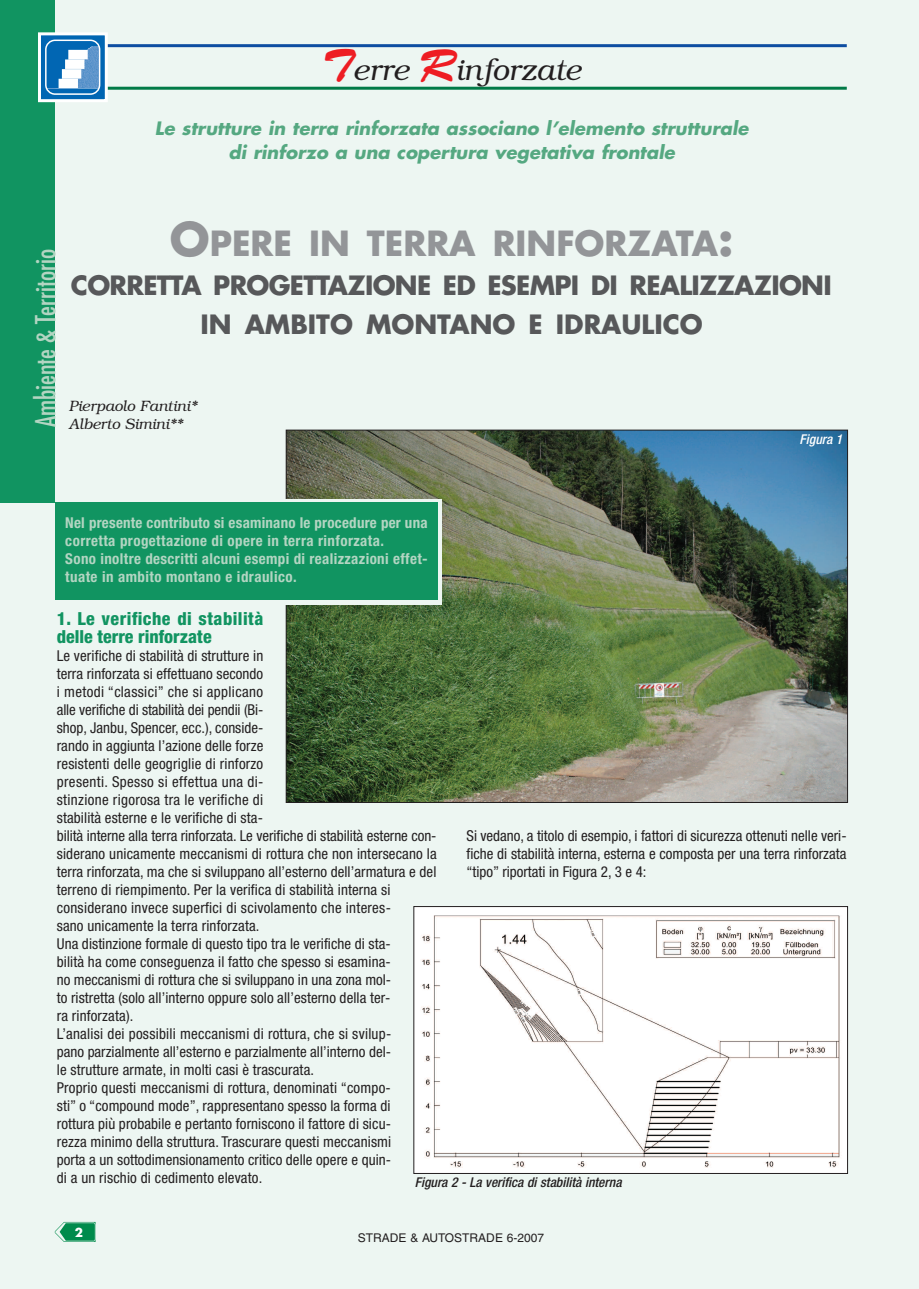
<style>
.page{position:relative;width:919px;height:1289px;background:#fff}
.page>*{position:absolute;margin:0;border:0;box-sizing:border-box;transform-origin:0 0}
.t1{font:700 33.75px "Futura";color:#939598}
.t2{font:italic 300 30px "Bookman";color:#231f20}
.t3{font:condensed 27px "Futura";color:#b3d5c2}
.t4{font:700 25.8px/39px "Futura";letter-spacing:-.03em;color:#57585a;text-align:center}
.t5{font:italic 700 18px/23.4px "Futura";color:#55a881;text-align:center}
.t6{font:800 condensed 18px/18px "Helvetica Neue";letter-spacing:.02em;color:#119461}
.t7{font:condensed 15px/18px "Helvetica Neue";letter-spacing:.01em;color:#231f20}
.t8{font:700 condensed 15px/18px "Helvetica Neue";letter-spacing:.025em;color:#b3d5c2}
.t9{font:italic 300 15px/18px "Bookman";color:#231f20}
.t10{font:italic 500 condensed 13.5px "Helvetica Neue";color:#231f20}
.t11{font:italic 500 condensed 13.5px "Helvetica Neue";color:#fff}
.t12{font:12px "Helvetica";color:#231f20}
.t13{font:700 12px "Futura";color:#fff}
.s1{font-family:"Brush Script";font-weight:400;font-style:normal;font-size:45px;color:#ee1d23}
.s2{font-size:45px}
</style>
<div class="page">
<div style="left:0;top:0;width:918px;height:1288px;background:#edf6f2"></div>
<img style="left:55px;top:1221px;width:41px;height:21px">
<hr style="left:57px;top:44px;width:789px;height:3px;background:#0d4da1">
<hr style="left:57px;top:87px;width:789px;height:3px;background:#017a47">
<div style="left:0;top:0;width:55px;height:503px;background:#119461"></div>
<div style="left:39px;top:34px;width:67px;height:67px;background:#0166b3"></div>
<div style="left:38px;top:32px;width:70px;height:70px;border:3px solid #fff"></div>
<svg style="left:45px;top:40px;width:55px;height:55px"></svg>
<img style="left:288px;top:432px;width:557px;height:368px">
<svg style="left:55px;top:498px;width:386px;height:106px"></svg>
<div style="left:55px;top:503px;width:382px;height:97px;background:#119461"></div>
<img style="left:415px;top:908px;width:430px;height:263px">
<div style="left:413px;top:906px;width:434px;height:267px;border:1px solid #231f20"></div>
<h2 class="t2" style="left:322px;top:52px;width:260px"><span class="s1">T</span>erre <span class="s1">R</span>inforzate</h2>
<p class="t5" style="left:155px;top:118px;width:595px">Le strutture in terra rinforzata associano l’elemento strutturale di rinforzo a una copertura vegetativa frontale</p>
<h3 class="t3" style="left:33px;top:427px;width:180px;rotate:-90deg">Ambiente &amp; Territorio</h3>
<h1 class="t1" style="left:170px;top:228px;width:565px"><span class="s2">O</span>PERE IN TERRA RINFORZATA<span class="s2">:</span></h1>
<h3 class="t4" style="left:71px;top:268px;width:762px">CORRETTA PROGETTAZIONE ED ESEMPI DI REALIZZAZIONI<br>IN AMBITO MONTANO E IDRAULICO</h3>
<p class="t9" style="left:69px;top:397px;width:130px">Pierpaolo Fantini*<br>Alberto Simini**</p>
<p class="t11" style="left:799px;top:434px;width:44px">Figura 1</p>
<p class="t8" style="left:65px;top:515px;width:364px">Nel presente contributo si esaminano le procedure per una corretta progettazione di opere in terra rinforzata.<br>Sono inoltre descritti alcuni esempi di realizzazioni effet&shy;tuate in ambito montano e idraulico.</p>
<p class="t6" style="left:57px;top:611px;width:208px">1. Le verifiche di stabilità delle terre rinforzate</p>
<p class="t7" style="left:57px;top:648px;width:381px">Le verifiche di stabilità di strutture in<br>terra rinforzata si effettuano secondo<br>i metodi “classici” che si applicano<br>alle verifiche di stabilità dei pendii (Bi-<br>shop, Janbu, Spencer, ecc.), conside-<br>rando in aggiunta l’azione delle forze<br>resistenti delle geogriglie di rinforzo<br>presenti. Spesso si effettua una di-<br>stinzione rigorosa tra le verifiche di<br>stabilità esterne e le verifiche di sta-<br>bilità interne alla terra rinforzata. Le verifiche di stabilità esterne con&shy;siderano unicamente meccanismi di rottura che non intersecano la terra rinforzata, ma che si sviluppano all’esterno dell’armatura e del terreno di riempimento. Per la verifica di stabilità interna si considerano invece superfici di scivolamento che interes-<br>sano unicamente la terra rinforzata.<br>Una distinzione formale di questo tipo tra le verifiche di sta-<br>bilità ha come conseguenza il fatto che spesso si esamina-<br>no meccanismi di rottura che si sviluppano in una zona mol-<br>to ristretta (solo all’interno oppure solo all’esterno della ter-<br>ra rinforzata).<br>L’analisi dei possibili meccanismi di rottura, che si svilup-<br>pano parzialmente all’esterno e parzialmente all’interno del-<br>le strutture armate, in molti casi è trascurata.<br>Proprio questi meccanismi di rottura, denominati “compo-<br>sti” o “compound mode”, rappresentano spesso la forma di<br>rottura più probabile e pertanto forniscono il fattore di sicu-<br>rezza minimo della struttura. Trascurare questi meccanismi<br>porta a un sottodimensionamento critico delle opere e quin-<br>di a un rischio di cedimento elevato.</p>
<p class="t7" style="left:466px;top:828px;width:381px;text-align:justify">Si vedano, a titolo di esempio, i fattori di sicurezza ottenuti nelle veri&shy;fiche di stabilità interna, esterna e composta per una terra rinforzata “tipo” riportati in Figura 2, 3 e 4:</p>
<p class="t10" style="left:415px;top:1177px;width:208px">Figura 2 - La verifica di stabilità interna</p>
<p class="t13" style="left:75px;top:1227px;width:10px">2</p>
<p class="t12" style="left:358px;top:1233px;width:187px">STRADE &amp; AUTOSTRADE 6-2007</p>
</div>
